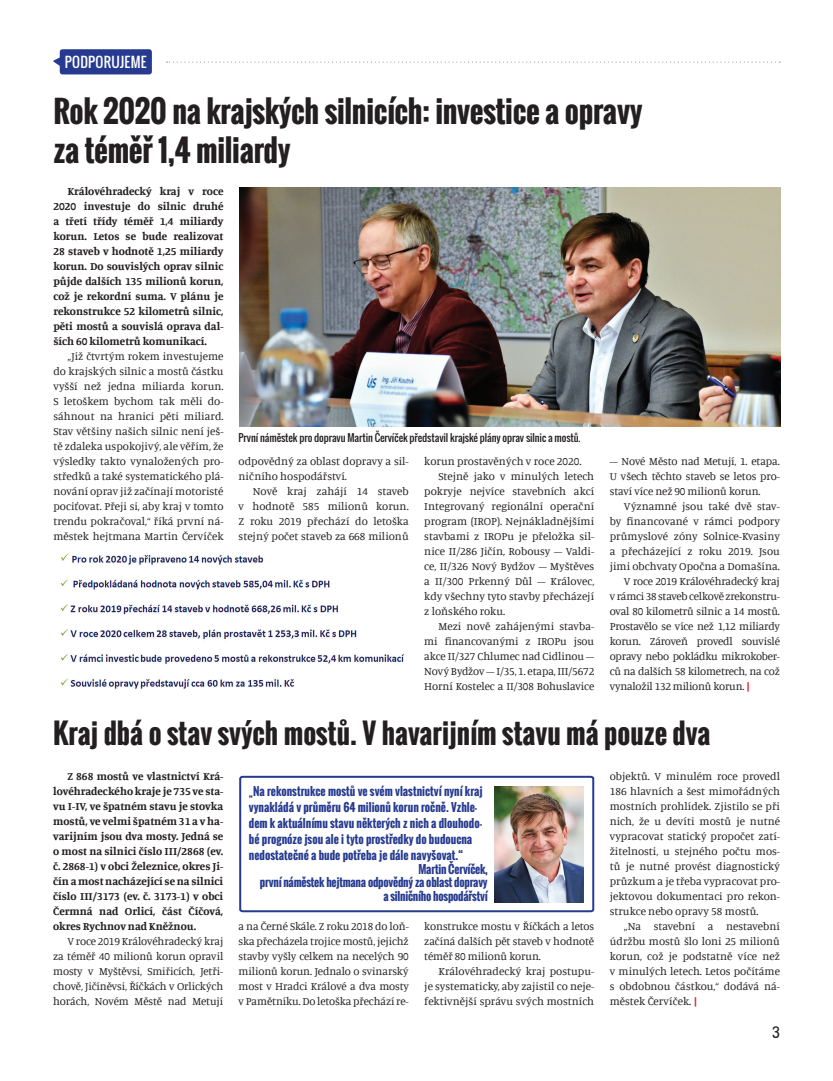
<style>
.page{position:relative;width:833px;height:1081px;background:#fff}
.page>*{position:absolute;margin:0;border:0;box-sizing:border-box;transform-origin:0 0}
.t1{font:700 30px/38.8px "Oswald";letter-spacing:-.01em;color:#231f20}
.t2{font:700 27.5px "Oswald";color:#231f20}
.t3{font:15px "Kelson Sans";color:#231f20}
.t4{font:13.75px "Oswald";letter-spacing:.02em;color:#fff}
.t5{font:11.25px/15px "Manuale";color:#231f20;text-align:justify}
.t6{font:700 11.25px/15px "Manuale";color:#231f20;text-align:justify}
.t7{font:11.25px "Manuale";letter-spacing:-.02em;color:#231f20}
.t8{font:700 11.25px/15.9px "Oswald";color:#263a8f}
.t9{font:700 11.25px/13.8px "Oswald";letter-spacing:-.02em;color:#263a8f;text-align:right}
.t10{font:10px "Oswald";letter-spacing:-.01em;color:#231f20}
.s1{font-weight:700;color:#d1232a}
</style>
<div class="page">
<svg style="left:166px;top:62px;width:614px;height:1px"></svg>
<svg style="left:53px;top:56px;width:7px;height:13px"></svg>
<div style="left:60px;top:49px;width:92px;height:25px;background:#263a8f;border-radius:3px"></div>
<svg style="left:239px;top:775px;width:356px;height:138px"></svg>
<img style="left:495px;top:786px;width:88px;height:116px">
<img style="left:60px;top:553px;width:344px;height:136px">
<img style="left:239px;top:187px;width:541px;height:239px">
<p class="t4" style="left:65px;top:52px;width:83px">podporujeme</p>
<h1 class="t1" style="left:53px;top:92px;width:590px">Rok 2020 na krajských silnicích: investice a opravy za téměř 1,4 miliardy</h1>
<p class="t6" style="left:53px;top:183px;width:172px;text-indent:14px">Královéhradecký kraj v roce 2020 investuje do silnic druhé a třetí třídy téměř 1,4 miliardy korun. Letos se bude realizovat 28 staveb v hodnotě 1,25 miliardy korun. Do souvislých oprav silnic půjde dalších 135 milionů korun, což je rekordní suma. V plánu je rekonstrukce 52 kilometrů silnic, pěti mostů a souvislá oprava dal&shy;ších 60 kilometrů komunikací.</p>
<p class="t5" style="left:53px;top:348px;width:172px;text-indent:14px">„Již čtvrtým rokem investujeme do krajských silnic a mostů částku vyšší než jedna miliarda korun.<br>S letoškem bychom tak měli do&shy;sáhnout na hranici pěti miliard.<br>Stav většiny našich silnic není ješ&shy;tě zdaleka uspokojivý, ale věřím, že výsledky takto vynaložených pro&shy;středků a také systematického plá&shy;nování oprav již začínají motoristé pociťovat. Přeji si, aby kraj v tomto trendu pokračoval,“ říká první ná&shy;městek hejtmana Martin Červíček</p>
<p class="t10" style="left:239px;top:430px;width:343px">První náměstek pro dopravu Martin Červíček představil krajské plány oprav silnic a mostů.</p>
<p class="t5" style="left:424px;top:453px;width:159px">korun prostavěných v roce 2020.</p>
<p class="t5" style="left:438px;top:468px;width:157px">Stejně jako v minulých letech</p>
<p class="t5" style="left:424px;top:483px;width:171px">pokryje nejvíce stavebních akcí</p>
<p class="t5" style="left:424px;top:498px;width:171px">Integrovaný regionální operační</p>
<p class="t5" style="left:424px;top:513px;width:171px">program (IROP). Nejnákladnějšími</p>
<p class="t5" style="left:424px;top:528px;width:171px">stavbami z IROPu je přeložka sil-</p>
<p class="t5" style="left:424px;top:543px;width:171px">nice II/286 Jičín, Robousy – Valdi-</p>
<p class="t5" style="left:424px;top:558px;width:171px">ce, II/326 Nový Bydžov – Myštěves</p>
<p class="t5" style="left:424px;top:573px;width:171px">a II/300 Prkenný Důl – Královec,</p>
<p class="t5" style="left:424px;top:588px;width:171px">kdy všechny tyto stavby přecházejí</p>
<p class="t5" style="left:424px;top:603px;width:82px">z loňského roku.</p>
<p class="t5" style="left:438px;top:618px;width:157px">Mezi nově zahájenými stavba-</p>
<p class="t5" style="left:424px;top:633px;width:171px">mi financovanými z IROPu jsou</p>
<p class="t5" style="left:424px;top:648px;width:171px">akce II/327 Chlumec nad Cidlinou –</p>
<p class="t5" style="left:424px;top:663px;width:171px">Nový Bydžov – I/35, 1. etapa, III/5672</p>
<p class="t5" style="left:424px;top:678px;width:171px">Horní Kostelec a II/308 Bohuslavice</p>
<p class="t5" style="left:239px;top:453px;width:172px">odpovědný za oblast dopravy a sil&shy;ničního hospodářství.</p>
<p class="t5" style="left:239px;top:483px;width:172px;text-indent:14px">Nově kraj zahájí 14 staveb v hodnotě 585 milionů korun.<br>Z roku 2019 přechází do letoška stejný počet staveb za 668 milionů</p>
<p class="t5" style="left:610px;top:453px;width:172px">– Nové Město nad Metují, 1. etapa.<br>U všech těchto staveb se letos pro&shy;staví více než 90 milionů korun.</p>
<p class="t5" style="left:624px;top:498px;width:157px">Významné jsou také dvě stav-</p>
<p class="t5" style="left:610px;top:513px;width:172px">by financované v rámci podpory</p>
<p class="t5" style="left:610px;top:528px;width:172px">průmyslové zóny Solnice-Kvasiny</p>
<p class="t5" style="left:610px;top:543px;width:172px">a přecházející z roku 2019. Jsou</p>
<p class="t5" style="left:610px;top:558px;width:172px">jimi obchvaty Opočna a Domašína.</p>
<p class="t7" style="left:624px;top:574px;width:157px">V roce 2019 Královéhradecký kraj</p>
<p class="t7" style="left:610px;top:589px;width:172px">v rámci 38 staveb celkově zrekonstru-</p>
<p class="t7" style="left:610px;top:604px;width:172px">oval 80 kilometrů silnic a 14 mostů.</p>
<p class="t7" style="left:610px;top:619px;width:172px">Prostavělo se více než 1,12 miliardy</p>
<p class="t7" style="left:610px;top:634px;width:172px">korun. Zároveň provedl souvislé</p>
<p class="t7" style="left:610px;top:649px;width:172px">opravy nebo pokládku mikrokober-</p>
<p class="t7" style="left:610px;top:664px;width:172px">ců na dalších 58 kilometrech, na což</p>
<p class="t7" style="left:610px;top:679px;width:142px">vynaložil 132 milionů korun. <span class="s1">|</span></p>
<h2 class="t2" style="left:53px;top:713px;width:658px">Kraj dbá o stav svých mostů. V havarijním stavu má pouze dva</h2>
<p class="t6" style="left:53px;top:768px;width:172px;text-indent:14px">Z 868 mostů ve vlastnictví Krá&shy;lovéhradeckého kraje je 735 ve sta&shy;vu I-IV, ve špatném stavu je stovka mostů, ve velmi špatném 31 a v ha&shy;varijním jsou dva mosty. Jedná se o most na silnici číslo III/2868 (ev. č. 2868-1) v obci Železnice, okres Ji&shy;čín a most nacházející se na silnici číslo III/3173 (ev. č. 3173-1) v obci Čermná nad Orlicí, část Číčová, okres Rychnov nad Kněžnou.</p>
<p class="t5" style="left:53px;top:933px;width:172px;text-indent:14px">V roce 2019 Královéhradecký kraj za téměř 40 milionů korun opravil mosty v Myštěvsi, Smiřicích, Jetři&shy;chově, Jičíněvsi, Říčkách v Orlických horách, Novém Městě nad Metují</p>
<p class="t5" style="left:610px;top:768px;width:172px">objektů. V minulém roce provedl 186 hlavních a šest mimořádných mostních prohlídek. Zjistilo se při nich, že u devíti mostů je nutné vypracovat statický propočet zatí&shy;žitelnosti, u stejného počtu mos&shy;tů je nutné provést diagnostický průzkum a je třeba vypracovat pro&shy;jektovou dokumentaci pro rekon&shy;strukce nebo opravy 58 mostů.</p>
<p class="t5" style="left:610px;top:918px;width:172px;text-indent:14px">„Na stavební a nestavební údržbu mostů šlo loni 25 milionů korun, což je podstatně více než v minulých letech. Letos počítáme s obdobnou částkou,“ dodává ná&shy;městek Červíček. <span class="s1">|</span></p>
<p class="t8" style="left:249px;top:783px;width:235px">„Na rekonstrukce mostů ve svém vlastnictví nyní kraj vynakládá v průměru 64 milionů korun ročně. Vzhle&shy;dem k aktuálnímu stavu některých z nich a dlouhodo&shy;bé prognóze jsou ale i tyto prostředky do budoucna nedostatečné a bude potřeba je dále navyšovat.“</p>
<p class="t9" style="left:260px;top:862px;width:229px">Martin Červíček,<br>první náměstek hejtmana odpovědný za oblast dopravy a silničního hospodářství</p>
<p class="t5" style="left:239px;top:918px;width:172px">a na Černé Skále. Z roku 2018 do loň&shy;ska přecházela trojice mostů, jejichž stavby vyšly celkem na necelých 90 milionů korun. Jednalo o svinarský most v Hradci Králové a dva mosty v Pamětníku. Do letoška přechází re-</p>
<p class="t5" style="left:424px;top:918px;width:171px">konstrukce mostu v Říčkách a letos začíná dalších pět staveb v hodnotě téměř 80 milionů korun.</p>
<p class="t5" style="left:424px;top:963px;width:171px;text-indent:14px">Královéhradecký kraj postupu&shy;je systematicky, aby zajistil co neje&shy;fektivnější správu svých mostních</p>
<h3 class="t3" style="left:772px;top:1023px;width:9px">3</h3>
</div>
